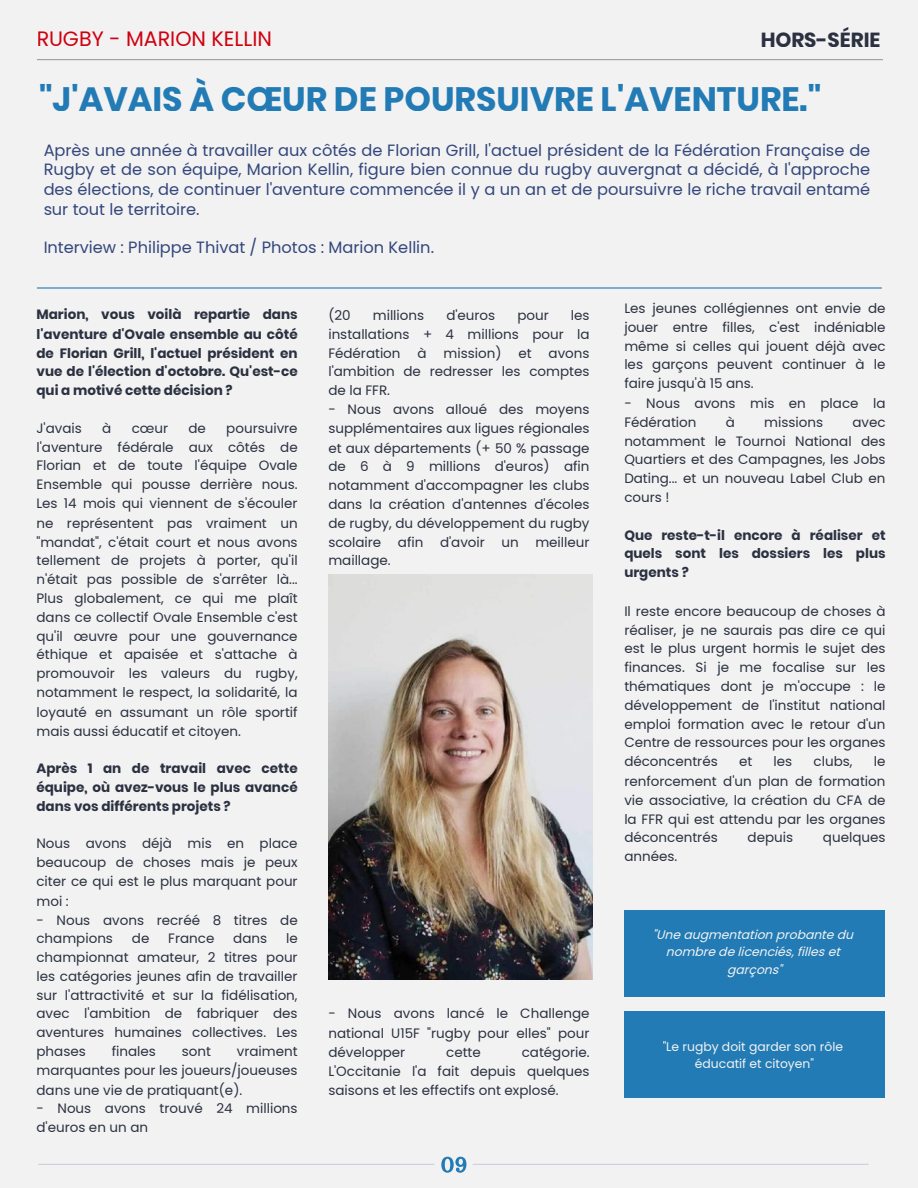
<style>
.page{position:relative;width:918px;height:1188px;background:#f2f2f2}
.page>*{position:absolute;margin:0;border:0;box-sizing:border-box;transform-origin:0 0}
.t1{font:700 33.75px "Poppins";color:#227bb5}
.t2{font:20.7px "Poppins";color:#cf000f}
.t3{font:700 20.4px "Poppins";color:#2b3140}
.t4{font:16.2px/19.6px "Poppins";color:#33477c;text-align:justify}
.t5{font:13.5px/18.9px "Poppins";color:#2b3140;text-align:justify}
.t6{font:700 13.5px/18.9px "Poppins";color:#2b3140;text-align:justify}
.t7{font:italic 12.3px/17.4px "Poppins";color:#f2f2f2;text-align:center}
.t8{font:12.3px/16.8px "Poppins";color:#f2f2f2;text-align:center}
</style>
<div class="page">
<hr style="left:38px;top:59px;width:844px;height:1px;background:#9b9da3">
<hr style="left:39px;top:1164px;width:395px;height:1px;background:#cccfd9">
<hr style="left:473px;top:1164px;width:395px;height:1px;background:#cccfd9">
<svg style="left:441px;top:1157px;width:25px;height:16px"></svg>
<hr style="left:38px;top:287px;width:843px;height:2px;background:#227bb5">
<img style="left:328px;top:574px;width:265px;height:405px">
<div style="left:624px;top:910px;width:261px;height:87px;background:#227bb5"></div>
<div style="left:624px;top:1011px;width:261px;height:87px;background:#227bb5"></div>
<h3 class="t3" style="left:761px;top:25px;width:121px">HORS-SÉRIE</h3>
<h1 class="t1" style="left:38px;top:75px;width:785px">"J'AVAIS À CŒUR DE POURSUIVRE L'AVENTURE."</h1>
<h2 class="t2" style="left:36px;top:29px;width:237px">RUGBY - MARION KELLIN</h2>
<p class="t4" style="left:43px;top:141px;width:828px">Après une année à travailler aux côtés de Florian Grill, l'actuel président de la Fédération Française de Rugby et de son équipe, Marion Kellin, figure bien connue du rugby auvergnat a décidé, à l'approche des élections, de continuer l'aventure commencée il y a un an et de poursuivre le riche travail entamé sur tout le territoire.</p>
<p class="t4" style="left:43px;top:239px;width:392px">Interview : Philippe Thivat / Photos : Marion Kellin.</p>
<p class="t6" style="left:36px;top:305px;width:263px">Marion, vous voilà repartie dans l'aventure d'Ovale ensemble au côté de Florian Grill, l'actuel président en vue de l'élection d'octobre. Qu'est-ce qui a motivé cette décision ?</p>
<p class="t5" style="left:36px;top:420px;width:47px">J'avais</p>
<p class="t5" style="left:102px;top:420px;width:11px">à</p>
<p class="t5" style="left:132px;top:420px;width:38px">cœur</p>
<p class="t5" style="left:189px;top:420px;width:19px">de</p>
<p class="t5" style="left:36px;top:420px;width:263px;text-indent:190px">poursuivre l'aventure fédérale aux côtés de Florian et de toute l'équipe Ovale Ensemble qui pousse derrière nous.<br>Les 14 mois qui viennent de s'écouler ne représentent pas vraiment un "mandat", c'était court et nous avons tellement de projets à porter, qu'il n'était pas possible de s'arrêter là...<br>Plus globalement, ce qui me plaît dans ce collectif Ovale Ensemble c'est qu'il œuvre pour une gouvernance éthique et apaisée et s'attache à promouvoir les valeurs du rugby, notamment le respect, la solidarité, la loyauté en assumant un rôle sportif mais aussi éducatif et citoyen.</p>
<p class="t6" style="left:36px;top:758px;width:263px">Après 1 an de travail avec cette équipe, où avez-vous le plus avancé dans vos différents projets ?</p>
<p class="t5" style="left:36px;top:835px;width:263px">Nous avons déjà mis en place beaucoup de choses mais je peux citer ce qui est le plus marquant pour moi :</p>
<p class="t5" style="left:36px;top:912px;width:263px;line-height:18px">- Nous avons recréé 8 titres de champions</p>
<p class="t5" style="left:36px;top:929px;width:263px;text-indent:250px">le championnat amateur, 2 titres pour les catégories jeunes afin de travailler sur l'attractivité et sur la fidélisation, avec l'ambition de fabriquer des aventures humaines collectives. Les phases</p>
<p class="t5" style="left:132px;top:929px;width:19px">de</p>
<p class="t5" style="left:168px;top:929px;width:48px">France</p>
<p class="t5" style="left:233px;top:929px;width:35px">dans</p>
<p class="t5" style="left:112px;top:1043px;width:46px">finales</p>
<p class="t5" style="left:182px;top:1043px;width:31px">sont</p>
<p class="t5" style="left:36px;top:1043px;width:263px;text-indent:200px">vraiment marquantes pour les joueurs/joueuses dans une vie de pratiquant(e).</p>
<p class="t5" style="left:36px;top:1099px;width:263px">- Nous avons trouvé 24 millions d'euros en un an</p>
<p class="t5" style="left:328px;top:306px;width:24px">(20</p>
<p class="t5" style="left:373px;top:306px;width:53px">millions</p>
<p class="t5" style="left:446px;top:306px;width:50px">d'euros</p>
<p class="t5" style="left:517px;top:306px;width:33px">pour</p>
<p class="t5" style="left:328px;top:306px;width:263px;text-indent:243px">les installations + 4 millions pour la Fédération</p>
<p class="t5" style="left:418px;top:345px;width:11px">à</p>
<p class="t5" style="left:444px;top:345px;width:59px">mission)</p>
<p class="t5" style="left:518px;top:345px;width:15px">et</p>
<p class="t5" style="left:328px;top:345px;width:263px;text-indent:220px">avons l'ambition de redresser les comptes de la FFR.</p>
<p class="t5" style="left:328px;top:401px;width:263px">- Nous avons alloué des moyens supplémentaires aux ligues régionales et aux départements (+ 50 % passage de 6 à 9 millions d'euros) afin notamment d'accompagner les clubs dans la création d'antennes d'écoles de rugby, du développement du rugby scolaire afin d'avoir un meilleur maillage.</p>
<p class="t5" style="left:328px;top:1005px;width:263px">- Nous avons lancé le Challenge national U15F "rugby pour elles" pour développer</p>
<p class="t5" style="left:328px;top:1043px;width:263px;text-indent:193px">catégorie.<br>L'Occitanie l'a fait depuis quelques saisons et les effectifs ont explosé.</p>
<p class="t5" style="left:446px;top:1043px;width:36px">cette</p>
<p class="t5" style="left:624px;top:300px;width:263px">Les jeunes collégiennes ont envie de jouer entre filles, c'est indéniable même si celles qui jouent déjà avec les garçons peuvent continuer à le faire jusqu'à 15 ans.</p>
<p class="t5" style="left:624px;top:394px;width:263px">- Nous avons mis en place la<br>Fédération</p>
<p class="t5" style="left:726px;top:413px;width:11px">à</p>
<p class="t5" style="left:764px;top:413px;width:60px">missions</p>
<p class="t5" style="left:624px;top:413px;width:263px;text-indent:228px">avec notamment le Tournoi National des Quartiers et des Campagnes, les Jobs Dating... et un nouveau Label Club en cours !</p>
<p class="t6" style="left:624px;top:526px;width:263px">Que reste-t-il encore à réaliser et quels sont les dossiers les plus urgents ?</p>
<p class="t5" style="left:624px;top:602px;width:263px">Il reste encore beaucoup de choses à réaliser, je ne saurais pas dire ce qui est le plus urgent hormis le sujet des finances. Si je me focalise sur les thématiques dont je m'occupe : le développement de l'institut national emploi formation avec le retour d'un Centre de ressources pour les organes déconcentrés</p>
<p class="t5" style="left:624px;top:753px;width:263px;text-indent:250px">le renforcement d'un plan de formation vie associative, la création du CFA de la FFR qui est attendu par les organes déconcentrés</p>
<p class="t5" style="left:739px;top:753px;width:15px">et</p>
<p class="t5" style="left:774px;top:753px;width:20px">les</p>
<p class="t5" style="left:814px;top:753px;width:40px">clubs,</p>
<p class="t5" style="left:748px;top:828px;width:47px">depuis</p>
<p class="t5" style="left:823px;top:828px;width:64px">quelques</p>
<p class="t5" style="left:624px;top:847px;width:54px">années.</p>
<p class="t7" style="left:653px;top:927px;width:205px">"Une augmentation probante du nombre de licenciés,filles et garçons"</p>
<p class="t8" style="left:663px;top:1039px;width:182px">"Le rugby doit garder son rôle éducatif et citoyen"</p>
</div>
